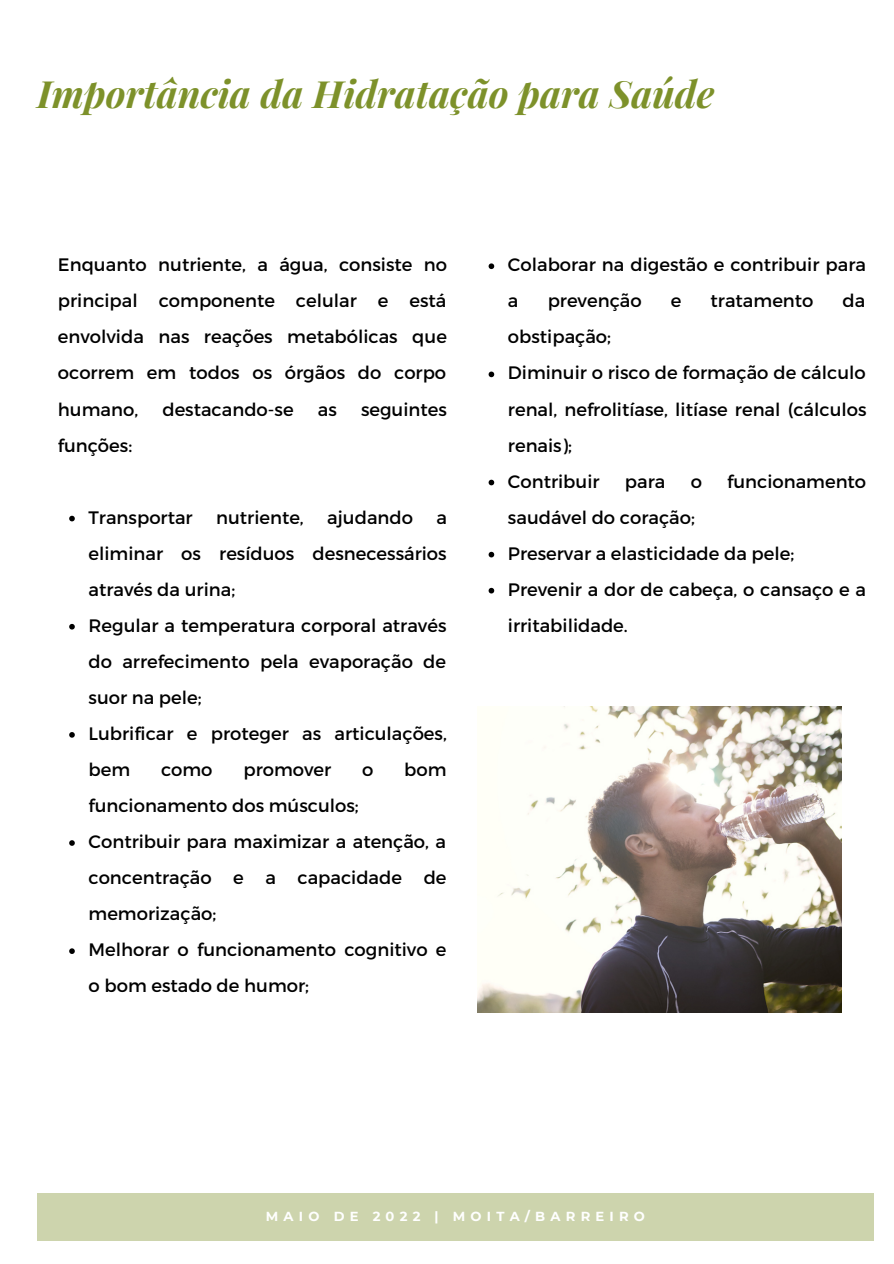
<style>
.page{position:relative;width:894px;height:1264px;background:#fff}
.page>*{position:absolute;margin:0;border:0;box-sizing:border-box;transform-origin:0 0}
.t1{font:italic 700 37.65px "Playfair Display";color:#7d912a}
.t2{font:18px/36px "Montserrat";color:#000;text-align:justify}
.t3{font:700 13.05px "Montserrat";letter-spacing:.4em;color:#fff}
</style>
<div class="page">
<div style="left:37px;top:1193px;width:835px;height:47px;background:#cdd4ad"></div>
<img style="left:477px;top:706px;width:364px;height:306px">
<svg style="left:69px;top:516px;width:6px;height:5px"></svg>
<svg style="left:69px;top:624px;width:6px;height:5px"></svg>
<svg style="left:69px;top:732px;width:6px;height:5px"></svg>
<svg style="left:69px;top:840px;width:6px;height:5px"></svg>
<svg style="left:69px;top:948px;width:6px;height:6px"></svg>
<svg style="left:488px;top:263px;width:6px;height:6px"></svg>
<svg style="left:488px;top:371px;width:6px;height:6px"></svg>
<svg style="left:488px;top:479px;width:6px;height:6px"></svg>
<svg style="left:488px;top:552px;width:6px;height:5px"></svg>
<svg style="left:488px;top:588px;width:6px;height:5px"></svg>
<p class="t1" style="left:37px;top:67px;width:678px">Importância da Hidratação para Saúde</p>
<p class="t2" style="left:58px;top:246px;width:390px">Enquanto nutriente, a água, consiste no principal componente celular e está envolvida nas reações metabólicas que ocorrem em todos os órgãos do corpo humano,</p>
<p class="t2" style="left:162px;top:390px;width:133px">destacando-se</p>
<p class="t2" style="left:318px;top:390px;width:21px">as</p>
<p class="t2" style="left:361px;top:390px;width:87px">seguintes</p>
<p class="t2" style="left:58px;top:426px;width:76px">funções:</p>
<p class="t2" style="left:88px;top:498px;width:106px">Transportar</p>
<p class="t2" style="left:216px;top:498px;width:89px">nutriente,</p>
<p class="t2" style="left:327px;top:498px;width:87px">ajudando</p>
<p class="t2" style="left:88px;top:498px;width:360px;text-indent:348px">a eliminar os resíduos desnecessários através da urina;</p>
<p class="t2" style="left:88px;top:606px;width:359px">Regular a temperatura corporal através do arrefecimento pela evaporação de suor na pele;</p>
<p class="t2" style="left:88px;top:714px;width:360px">Lubrificar e proteger as articulações, bem</p>
<p class="t2" style="left:161px;top:750px;width:53px">como</p>
<p class="t2" style="left:243px;top:750px;width:89px">promover</p>
<p class="t2" style="left:362px;top:750px;width:13px">o</p>
<p class="t2" style="left:404px;top:750px;width:44px">bom</p>
<p class="t2" style="left:88px;top:786px;width:272px">funcionamento dos músculos;</p>
<p class="t2" style="left:88px;top:822px;width:359px">Contribuir para maximizar a atenção, a concentração e a capacidade de memorização;</p>
<p class="t2" style="left:88px;top:930px;width:359px">Melhorar o funcionamento cognitivo e o bom estado de humor;</p>
<p class="t2" style="left:508px;top:246px;width:359px">Colaborar na digestão e contribuir para a</p>
<p class="t2" style="left:547px;top:282px;width:95px">prevenção</p>
<p class="t2" style="left:670px;top:282px;width:12px">e</p>
<p class="t2" style="left:710px;top:282px;width:104px">tratamento</p>
<p class="t2" style="left:842px;top:282px;width:24px">da</p>
<p class="t2" style="left:508px;top:318px;width:105px">obstipação;</p>
<p class="t2" style="left:508px;top:354px;width:360px">Diminuir o risco de formação de cálculo renal, nefrolitíase, litíase renal (cálculos renais);</p>
<p class="t2" style="left:508px;top:462px;width:93px">Contribuir</p>
<p class="t2" style="left:624px;top:462px;width:42px">para</p>
<p class="t2" style="left:690px;top:462px;width:13px">o</p>
<p class="t2" style="left:727px;top:462px;width:140px">funcionamento</p>
<p class="t2" style="left:508px;top:498px;width:188px">saudável do coração;</p>
<p class="t2" style="left:508px;top:534px;width:288px">Preservar a elasticidade da pele;</p>
<p class="t2" style="left:508px;top:570px;width:359px">Prevenir a dor de cabeça, o cansaço e a irritabilidade.</p>
<p class="t3" style="left:266px;top:1208px;width:380px">MAIO DE 2022 | MOITA/BARREIRO</p>
</div>
